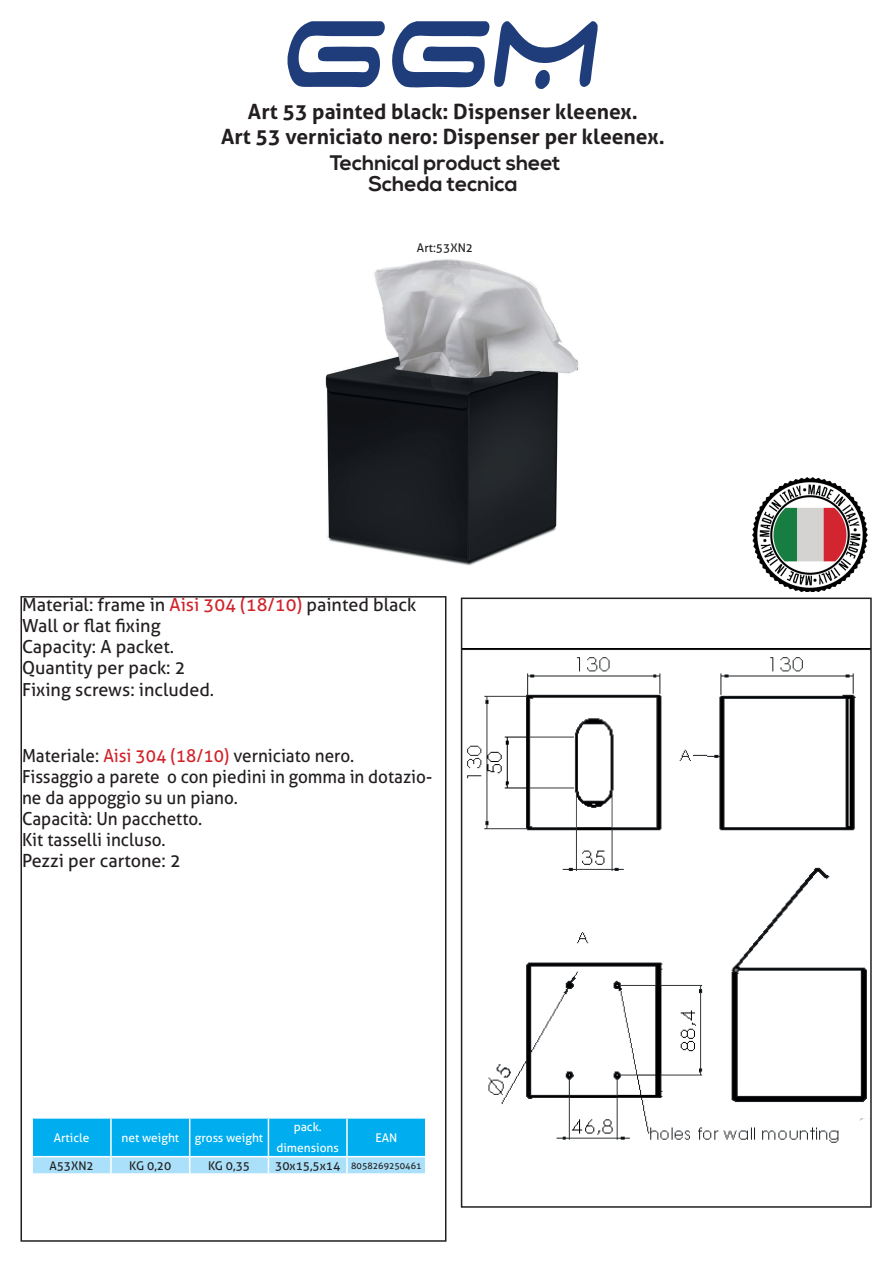
<style>
.page{position:relative;width:893px;height:1263px;background:#fff}
.page>*{position:absolute;margin:0;border:0;box-sizing:border-box;transform-origin:0 0}
.t1{font:700 21px/25.2px "Aller";color:#231f20;text-align:center}
.t2{font:700 21px/21px "Nexa";color:#231f20;text-align:center}
.t3{font:18px/21px "Aller";color:#231f20;scale:.95 1}
.t4{font:18px/21.5px "Aller";color:#231f20}
.t5{font:12px/21px "Aller";color:#fff;text-align:center}
.t6{font:12px "Aller";color:#231f20}
.t7{font:9px "Aller";color:#231f20}
.s1{color:#d1232a}
.s2{font-size:12px}
</style>
<div class="page">
<svg style="left:288px;top:21px;width:310px;height:68px"></svg>
<img style="left:325px;top:259px;width:254px;height:307px">
<div style="left:21px;top:596px;width:425px;height:646px;border:2px solid #231f20"></div>
<img style="left:753px;top:477px;width:114px;height:115px">
<img style="left:464px;top:649px;width:405px;height:494px">
<div style="left:461px;top:597px;width:411px;height:611px;border:2px solid #231f20"></div>
<svg style="left:32px;top:1118px;width:394px;height:56px;background:#40c1f2"></svg>
<p class="t1" style="left:221px;top:99px;width:445px">Art 53 painted black: Dispenser kleenex.<br>Art 53 verniciato nero: Dispenser per kleenex.</p>
<p class="t2" style="left:330px;top:153px;width:232px">Technical product sheet<br>Scheda tecnica</p>
<p class="t6" style="left:417px;top:240px;width:58px">Art:53XN2</p>
<p class="t4" style="left:22px;top:594px;width:396px">Material: frame in <span class="s1">Aisi 304 (18/10)</span> painted black<br>Wall or flat fixing<br>Capacity: A packet.<br>Quantity per pack: 2<br>Fixing screws: included.</p>
<p class="t3" style="left:22px;top:745px;width:433px">Materiale: <span class="s1">Aisi 304 (18/10)</span> verniciato nero.<br>Fissaggio a parete o con piedini in gomma in dotazio&shy;ne da appoggio su un piano.<br>Capacità: Un pacchetto.<br>Kit tasselli incluso.<br>Pezzi per cartone: 2</p>
<p class="t5" style="left:54px;top:1127px;width:37px">Article</p>
<p class="t5" style="left:121px;top:1127px;width:59px">net weight</p>
<p class="t5" style="left:195px;top:1127px;width:70px">gross weight</p>
<p class="t5" style="left:276px;top:1116px;width:64px">pack. dimensions</p>
<p class="t5" style="left:375px;top:1127px;width:23px">EAN</p>
<p class="t6" style="left:49px;top:1158px;width:46px">A53XN2</p>
<p class="t6" style="left:129px;top:1158px;width:44px">KG 0,20</p>
<p class="t6" style="left:208px;top:1158px;width:44px">KG 0,35</p>
<p class="t7" style="left:275px;top:1160px;width:148px"><span class="s2">30x15,5x14</span> 8058269250461</p>
</div>
